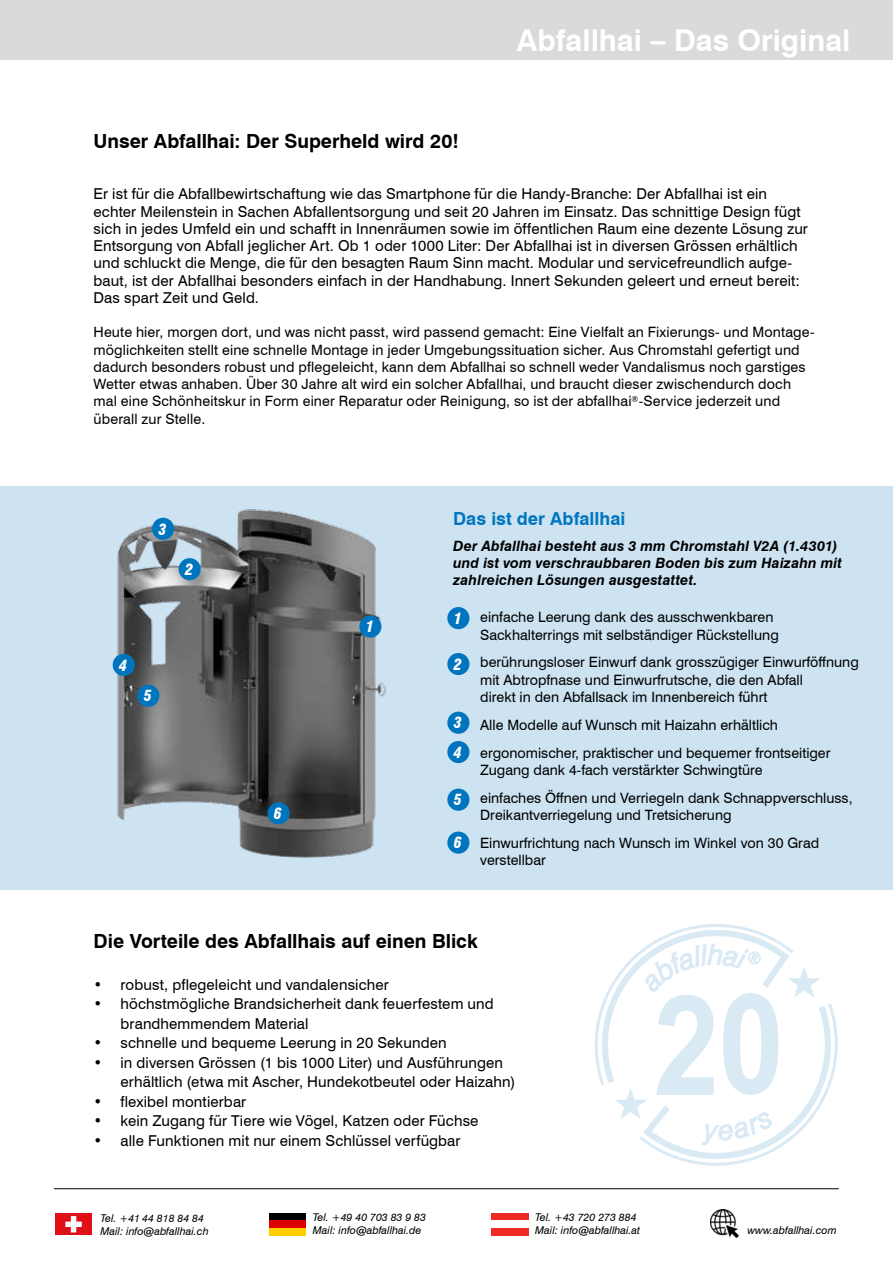
<style>
.page{position:relative;width:893px;height:1263px;background:#fff}
.page>*{position:absolute;margin:0;border:0;box-sizing:border-box;transform-origin:0 0}
.t1{font:700 30px "Swiss 721 BT";color:#fff}
.t2{font:700 19.5px "Swiss 721 BT";color:#000}
.t3{font:700 18px "Swiss 721 BT";color:#0075bf}
.t4{font:15px/17.2px "Swiss 721 BT";letter-spacing:.01em;color:#000}
.t5{font:italic 900 condensed 15px/29.4px "Swiss 721 BT";color:#fff}
.t6{font:14.25px/17.2px "Swiss 721 BT";color:#000}
.t7{font:italic 700 14.25px/17.2px "Swiss 721 BT";letter-spacing:.01em;color:#000}
.t8{font:italic 10.65px/12.9px "Swiss 721 BT";color:#000}
.s1{font-weight:700}
</style>
<div class="page">
<svg style="left:595px;top:924px;width:243px;height:242px"></svg>
<div style="left:0;top:0;width:893px;height:60px;background:#dadada"></div>
<div style="left:0;top:486px;width:893px;height:404px;background:#cde3f2"></div>
<hr style="left:54px;top:1188px;width:785px;height:1px;background:#000">
<div style="left:55px;top:1213px;width:37px;height:22px;background:#de1018"></div>
<svg style="left:65px;top:1216px;width:17px;height:16px"></svg>
<div style="left:269px;top:1213px;width:36px;height:7px;background:#000"></div>
<div style="left:269px;top:1220px;width:36px;height:8px;background:#d00"></div>
<div style="left:269px;top:1228px;width:36px;height:7px;background:#ffce00"></div>
<img style="left:710px;top:1209px;width:29px;height:29px">
<div style="left:491px;top:1213px;width:38px;height:8px;background:#ed2b26"></div>
<div style="left:491px;top:1228px;width:38px;height:7px;background:#ed2b26"></div>
<img style="left:112px;top:509px;width:274px;height:349px">
<div style="left:447px;top:607px;width:22px;height:22px;background:#0075bf;border-radius:50%"></div>
<div style="left:447px;top:653px;width:22px;height:22px;background:#0075bf;border-radius:50%"></div>
<div style="left:447px;top:712px;width:22px;height:22px;background:#0075bf;border-radius:50%"></div>
<div style="left:447px;top:741px;width:22px;height:22px;background:#0075bf;border-radius:50%"></div>
<div style="left:447px;top:789px;width:22px;height:22px;background:#0075bf;border-radius:50%"></div>
<div style="left:447px;top:831px;width:22px;height:23px;background:#0075bf;border-radius:50%"></div>
<div style="left:359px;top:615px;width:22px;height:23px;background:#0075bf;border-radius:50%"></div>
<div style="left:179px;top:558px;width:22px;height:22px;background:#0075bf;border-radius:50%"></div>
<div style="left:152px;top:518px;width:22px;height:22px;background:#0075bf;border-radius:50%"></div>
<div style="left:113px;top:654px;width:22px;height:22px;background:#0075bf;border-radius:50%"></div>
<div style="left:137px;top:685px;width:22px;height:22px;background:#0075bf;border-radius:50%"></div>
<div style="left:267px;top:802px;width:23px;height:22px;background:#0075bf;border-radius:50%"></div>
<h1 class="t1" style="left:517px;top:22px;width:335px">Abfallhai – Das Original</h1>
<h2 class="t2" style="left:94px;top:129px;width:367px">Unser Abfallhai: Der Superheld wird 20!</h2>
<p class="t4" style="left:94px;top:185px;width:716px">Er ist für die Abfallbewirtschaftung wie das Smartphone für die Handy-Branche: Der Abfallhai ist ein echter Meilenstein in Sachen Abfallentsorgung und seit 20 Jahren im Einsatz. Das schnittige Design fügt sich in jedes Umfeld ein und schafft in Innenräumen sowie im öffentlichen Raum eine dezente Lösung zur Entsorgung von Abfall jeglicher Art. Ob 1 oder 1000 Liter: Der Abfallhai ist in diversen Grössen erhältlich und schluckt die Menge, die für den besagten Raum Sinn macht. Modular und servicefreundlich aufge&shy;baut, ist der Abfallhai besonders einfach in der Handhabung. Innert Sekunden geleert und erneut bereit:<br>Das spart Zeit und Geld.</p>
<p class="t6" style="left:94px;top:324px;width:723px">Heute hier, morgen dort, und was nicht passt, wird passend gemacht: Eine Vielfalt an Fixierungs- und Montage&shy;möglichkeiten stellt eine schnelle Montage in jeder Umgebungssituation sicher. Aus Chromstahl gefertigt und dadurch besonders robust und pflegeleicht, kann dem Abfallhai so schnell weder Vandalismus noch garstiges Wetter etwas anhaben. Über 30 Jahre alt wird ein solcher Abfallhai, und braucht dieser zwischendurch doch mal eine Schönheitskur in Form einer Reparatur oder Reinigung, so ist der abfallhai<sup>®</sup>-Service jederzeit und überall zur Stelle.</p>
<p class="t5" style="left:158px;top:514px;width:10px">3</p>
<p class="t5" style="left:185px;top:555px;width:10px">2</p>
<p class="t5" style="left:119px;top:650px;width:10px">4</p>
<p class="t5" style="left:144px;top:681px;width:10px">5</p>
<p class="t5" style="left:274px;top:799px;width:10px">6</p>
<p class="t5" style="left:366px;top:612px;width:10px">1</p>
<p class="t3" style="left:453px;top:508px;width:174px">Das ist der Abfallhai</p>
<p class="t7" style="left:453px;top:537px;width:390px">Der Abfallhai besteht aus 3 mm Chromstahl V2A (1.4301) und ist vom verschraubbaren Boden bis zum Haizahn mit zahlreichen Lösungen ausgestattet.</p>
<p class="t6" style="left:480px;top:608px;width:300px;text-indent:-27px">1. einfache Leerung dank des ausschwenkbaren<br>Sackhalterrings mit selbständiger Rückstellung</p>
<p class="t6" style="left:480px;top:654px;width:380px;text-indent:-27px">2. berührungsloser Einwurf dank grosszügiger Einwurföffnung mit Abtropfnase und Einwurfrutsche, die den Abfall<br>direkt in den Abfallsack im Innenbereich führt</p>
<p class="t6" style="left:453px;top:716px;width:326px">3. Alle Modelle auf Wunsch mit Haizahn erhältlich</p>
<p class="t6" style="left:480px;top:744px;width:352px;text-indent:-27px">4. ergonomischer, praktischer und bequemer frontseitiger<br>Zugang dank 4-fach verstärkter Schwingtüre</p>
<p class="t6" style="left:480px;top:789px;width:374px;text-indent:-27px">5. einfaches Öffnen und Verriegeln dank Schnappverschluss,<br>Dreikantverriegelung und Tretsicherung</p>
<p class="t6" style="left:480px;top:834px;width:340px;text-indent:-27px">6. Einwurfrichtung nach Wunsch im Winkel von 30 Grad verstellbar</p>
<p class="t5" style="left:454px;top:604px;width:10px">1</p>
<p class="t5" style="left:454px;top:649px;width:10px">2</p>
<p class="t5" style="left:454px;top:708px;width:10px">3<br>4</p>
<p class="t5" style="left:454px;top:785px;width:10px">5</p>
<p class="t5" style="left:454px;top:828px;width:10px">6</p>
<h2 class="t2" style="left:94px;top:929px;width:386px">Die Vorteile des Abfallhais auf einen Blick</h2>
<p class="t4" style="left:94px;top:976px;width:297px">• robust, pflegeleicht und vandalensicher</p>
<p class="t4" style="left:121px;top:994px;width:375px;line-height:19.5px;text-indent:-27px">• höchstmögliche Brandsicherheit dank feuerfestem und brandhemmendem Material</p>
<p class="t4" style="left:94px;top:1034px;width:355px">• schnelle und bequeme Leerung in 20 Sekunden</p>
<p class="t4" style="left:121px;top:1053px;width:396px;line-height:19.5px;text-indent:-27px">• in diversen Grössen (1 bis 1000 Liter) und Ausführungen erhältlich (etwa mit Ascher, Hundekotbeutel oder Haizahn)</p>
<p class="t4" style="left:94px;top:1093px;width:154px">• flexibel montierbar</p>
<p class="t4" style="left:94px;top:1112px;width:386px">• kein Zugang für Tiere wie Vögel, Katzen oder Füchse</p>
<p class="t4" style="left:94px;top:1132px;width:369px">• alle Funktionen mit nur einem Schlüssel verfügbar</p>
<p class="t8" style="left:100px;top:1211px;width:110px">Tel. +41 44 818 84 84<br>Mail: info<span class="s1">@</span>abfallhai.ch</p>
<p class="t8" style="left:313px;top:1211px;width:115px">Tel. +49 40 703 83 9 83<br>Mail: info<span class="s1">@</span>abfallhai.de</p>
<p class="t8" style="left:535px;top:1211px;width:106px">Tel. +43 720 273 884<br>Mail: info<span class="s1">@</span>abfallhai.at</p>
<p class="t8" style="left:747px;top:1223px;width:91px">www.abfallhai.com</p>
</div>
